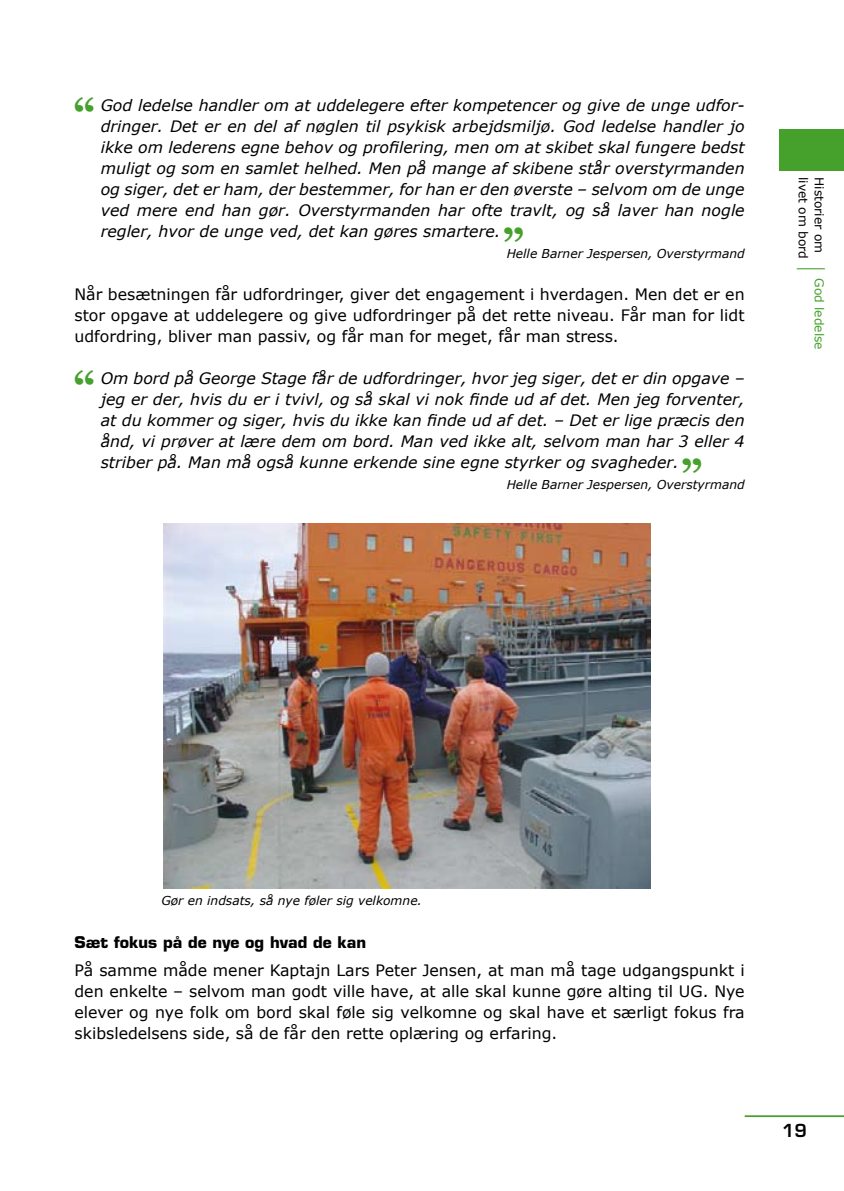
<style>
.page{position:relative;width:844px;height:1191px;background:#fff}
.page>*{position:absolute;margin:0;border:0;box-sizing:border-box;transform-origin:0 0}
.t1{font:700 42.52px "Georgia";color:#45a12b}
.t2{font:29.4px "Verdana";color:#45a12b;scale:.42 1}
.t3{font:600 17.5px "Eurostile";color:#000}
.t4{font:italic 15.75px/21px "Verdana";color:#000;text-align:justify}
.t5{font:15.75px/21px "Verdana";color:#000;text-align:justify}
.t6{font:700 15.75px "Eurostile";color:#000}
.t7{font:italic 12.25px "Verdana";color:#000}
.t8{font:12.25px "Verdana";color:#000}
.t9{font:12.25px "Verdana";color:#45a12b}
</style>
<div class="page">
<hr style="left:744px;top:1115px;width:99px;height:2px;background:#45a12b">
<div style="left:778px;top:129px;width:65px;height:41px;background:#45a12b"></div>
<img style="left:164px;top:523px;width:486px;height:365px">
<h1 class="t1" style="left:74px;top:90px;width:24px">“</h1>
<p class="t4" style="left:101px;top:95px;width:645px">God ledelse handler om at uddelegere efter kompetencer og give de unge udfor&shy;dringer. Det er en del af nøglen til psykisk arbejdsmiljø. God ledelse handler jo ikke om lederens egne behov og profilering, men om at skibet skal fungere bedst muligt og som en samlet helhed. Men på mange af skibene står overstyrmanden og siger, det er ham, der bestemmer, for han er den øverste – selvom om de unge ved mere end han gør. Overstyrmanden har ofte travlt, og så laver han nogle regler, hvor de unge ved, det kan gøres smartere.</p>
<h1 class="t1" style="left:503px;top:195px;width:24px">„</h1>
<p class="t7" style="left:506px;top:246px;width:239px">Helle Barner Jespersen, Overstyrmand</p>
<p class="t5" style="left:74px;top:284px;width:671px">Når besætningen får udfordringer, giver det engagement i hverdagen. Men det er en stor opgave at uddelegere og give udfordringer på det rette niveau. Får man for lidt udfordring, bliver man passiv, og får man for meget, får man stress.</p>
<h1 class="t1" style="left:74px;top:363px;width:24px">“</h1>
<p class="t4" style="left:101px;top:368px;width:645px">Om bord på George Stage får de udfordringer, hvor jeg siger, det er din opgave – jeg er der, hvis du er i tvivl, og så skal vi nok finde ud af det. Men jeg forventer, at du kommer og siger, hvis du ikke kan finde ud af det. – Det er lige præcis den ånd, vi prøver at lære dem om bord. Man ved ikke alt, selvom man har 3 eller 4 striber på. Man må også kunne erkende sine egne styrker og svagheder.</p>
<h1 class="t1" style="left:681px;top:426px;width:24px">„</h1>
<p class="t7" style="left:506px;top:477px;width:239px">Helle Barner Jespersen, Overstyrmand</p>
<p class="t8" style="left:811px;top:177px;width:83px;rotate:90deg">livet om bord</p>
<p class="t8" style="left:826px;top:177px;width:77px;rotate:90deg">Historier om</p>
<p class="t9" style="left:826px;top:278px;width:73px;rotate:90deg">God ledelse</p>
<h2 class="t2" style="left:831px;top:266px;width:15px;rotate:90deg">|</h2>
<p class="t7" style="left:161px;top:892px;width:262px">Gør en indsats, så nye føler sig velkomne.</p>
<p class="t6" style="left:74px;top:932px;width:293px">Sæt fokus på de nye og hvad de kan</p>
<p class="t5" style="left:74px;top:959px;width:671px">På samme måde mener Kaptajn Lars Peter Jensen, at man må tage udgangspunkt i den enkelte – selvom man godt ville have, at alle skal kunne gøre alting til UG. Nye elever og nye folk om bord skal føle sig velkomne og skal have et særligt fokus fra skibsledelsens side, så de får den rette oplæring og erfaring.</p>
<p class="t3" style="left:781px;top:1119px;width:26px">19</p>
</div>
